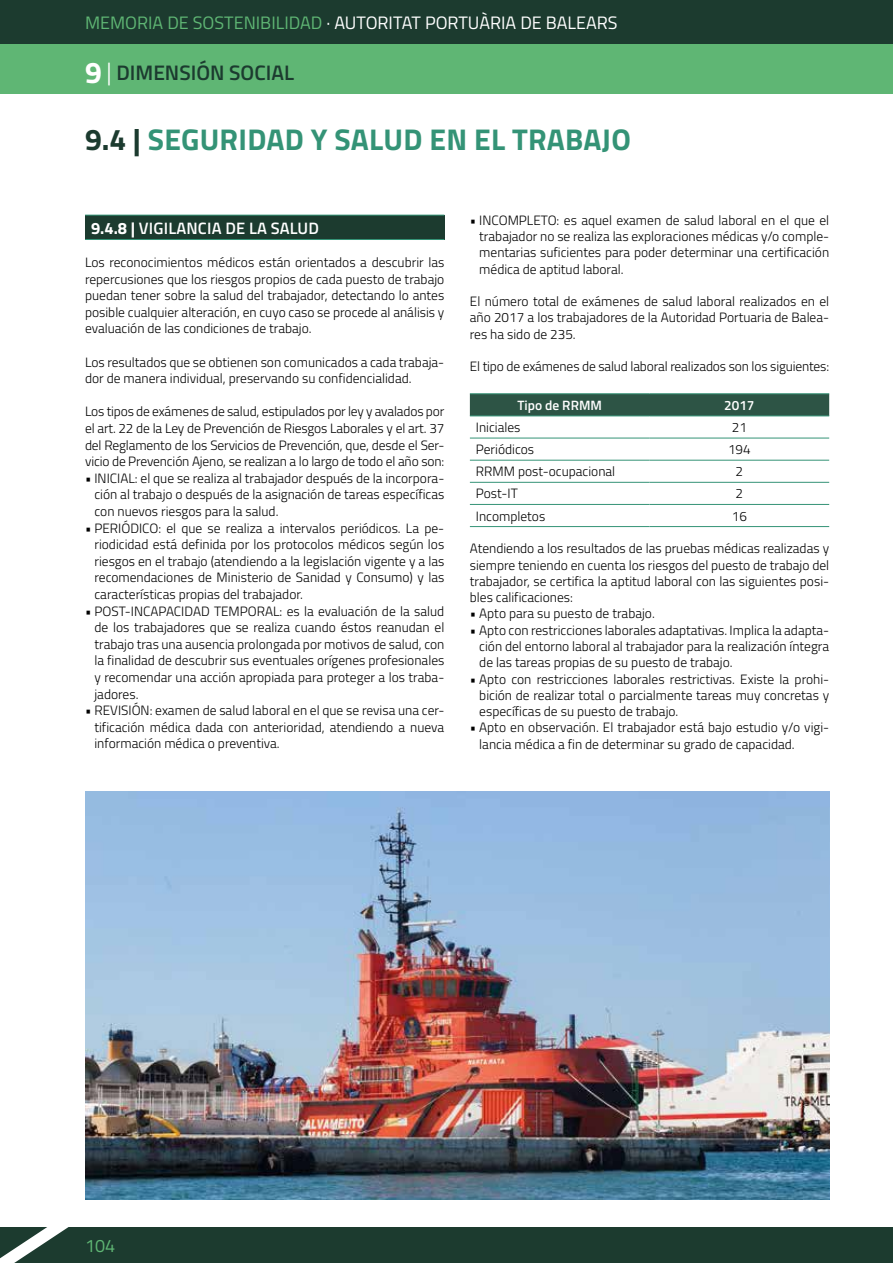
<style>
.page{position:relative;width:893px;height:1263px;background:#fff}
.page>*{position:absolute;margin:0;border:0;box-sizing:border-box;transform-origin:0 0}
.t1{font:700 30px "Titillium";letter-spacing:.01em;color:#349376}
.t2{font:600 21px "Titillium";color:#1c3b2f}
.t3{font:18px "Titillium";color:#fff}
.t4{font:18px "Titillium";color:#5fb674}
.t5{font:600 16.5px "Titillium";letter-spacing:.01em;color:#fff}
.t6{font:300 13.5px/16.6px "Titillium";color:#000;text-align:justify}
.t7{font:600 13.5px "Titillium";color:#fff}
.s1{color:#5fb674}
.s2{font-weight:700;font-size:30px;color:#fff}
.s3{font-weight:300;font-size:24px;color:#fff}
.s4{color:#1c3b2f}
.s5{font-weight:700}
</style>
<div class="page">
<div style="left:0;top:0;width:893px;height:94px;background:#5fb674"></div>
<div style="left:0;top:0;width:893px;height:44px;background:#1c3b2f"></div>
<div style="left:0;top:1227px;width:893px;height:36px;background:#1c3b2f"></div>
<svg style="left:0;top:1227px;width:69px;height:36px"></svg>
<div style="left:85px;top:215px;width:359px;height:24px;background:#1c3b2f"></div>
<hr style="left:85px;top:215px;width:359px;height:1px;background:#349376">
<hr style="left:85px;top:239px;width:359px;height:1px;background:#349376">
<svg style="left:470px;top:394px;width:359px;height:22px;background:#2d5647"></svg>
<hr style="left:470px;top:438px;width:179px;height:1px;background:#349376">
<hr style="left:649px;top:438px;width:180px;height:1px;background:#349376">
<hr style="left:470px;top:460px;width:179px;height:1px;background:#349376">
<hr style="left:649px;top:460px;width:180px;height:1px;background:#349376">
<hr style="left:470px;top:482px;width:179px;height:1px;background:#349376">
<hr style="left:649px;top:482px;width:180px;height:1px;background:#349376">
<hr style="left:470px;top:504px;width:179px;height:1px;background:#349376">
<hr style="left:649px;top:504px;width:180px;height:1px;background:#349376">
<hr style="left:470px;top:526px;width:179px;height:1px;background:#349376">
<hr style="left:649px;top:526px;width:180px;height:1px;background:#349376">
<hr style="left:470px;top:393px;width:179px;height:1px;background:#349376">
<hr style="left:649px;top:393px;width:180px;height:1px;background:#349376">
<hr style="left:470px;top:416px;width:179px;height:1px;background:#349376">
<hr style="left:649px;top:416px;width:180px;height:1px;background:#349376">
<img style="left:85px;top:792px;width:744px;height:407px">
<h3 class="t3" style="left:85px;top:9px;width:534px"><span class="s1">MEMORIA DE SOSTENIBILIDAD</span> · AUTORITAT PORTUÀRIA DE BALEARS</h3>
<h2 class="t2" style="left:85px;top:57px;width:210px"><span class="s2">9</span> <span class="s3">|</span> DIMENSIÓN SOCIAL</h2>
<h1 class="t1" style="left:85px;top:117px;width:547px"><span class="s4">9.4 |</span> SEGURIDAD Y SALUD EN EL TRABAJO</h1>
<p class="t5" style="left:91px;top:215px;width:230px"><span class="s5">9.4.8 |</span> VIGILANCIA DE LA SALUD</p>
<p class="t6" style="left:85px;top:253px;width:361px">Los reconocimientos médicos están orientados a descubrir las repercusiones que los riesgos propios de cada puesto de trabajo puedan tener sobre la salud del trabajador, detectando lo antes posible cualquier alteración, en cuyo caso se procede al análisis y evaluación de las condiciones de trabajo.</p>
<p class="t6" style="left:85px;top:353px;width:361px">Los resultados que se obtienen son comunicados a cada trabaja&shy;dor de manera individual, preservando su confidencialidad.</p>
<p class="t6" style="left:85px;top:403px;width:361px">Los tipos de exámenes de salud, estipulados por ley y avalados por el art. 22 de la Ley de Prevención de Riesgos Laborales y el art. 37 del Reglamento de los Servicios de Prevención, que, desde el Ser&shy;vicio de Prevención Ajeno, se realizan a lo largo de todo el año son:</p>
<p class="t6" style="left:94px;top:469px;width:351px;text-indent:-9px">• INICIAL: el que se realiza al trabajador después de la incorpora&shy;ción al trabajo o después de la asignación de tareas específicas con nuevos riesgos para la salud.</p>
<p class="t6" style="left:94px;top:519px;width:351px;text-indent:-9px">• PERIÓDICO: el que se realiza a intervalos periódicos. La pe&shy;riodicidad está definida por los protocolos médicos según los riesgos en el trabajo (atendiendo a la legislación vigente y a las recomendaciones de Ministerio de Sanidad y Consumo) y las características propias del trabajador.</p>
<p class="t6" style="left:94px;top:602px;width:351px;text-indent:-9px">• POST-INCAPACIDAD TEMPORAL: es la evaluación de la salud de los trabajadores que se realiza cuando éstos reanudan el trabajo tras una ausencia prolongada por motivos de salud, con la finalidad de descubrir sus eventuales orígenes profesionales y recomendar una acción apropiada para proteger a los traba&shy;jadores.</p>
<p class="t6" style="left:94px;top:701px;width:351px;text-indent:-9px">• REVISIÓN: examen de salud laboral en el que se revisa una cer&shy;tificación médica dada con anterioridad, atendiendo a nueva información médica o preventiva.</p>
<p class="t6" style="left:479px;top:211px;width:351px;line-height:16.2px;text-indent:-9px">• INCOMPLETO: es aquel examen de salud laboral en el que el trabajador no se realiza las exploraciones médicas y/o comple&shy;mentarias suficientes para poder determinar una certificación médica de aptitud laboral.</p>
<p class="t6" style="left:470px;top:292px;width:361px;line-height:16.2px">El número total de exámenes de salud laboral realizados en el año 2017 a los trabajadores de la Autoridad Portuaria de Balea&shy;res ha sido de 235.</p>
<p class="t6" style="left:470px;top:357px;width:361px">El tipo de exámenes de salud laboral realizados son los siguientes:</p>
<p class="t7" style="left:517px;top:395px;width:86px">Tipo de RRMM</p>
<p class="t7" style="left:724px;top:395px;width:32px">2017</p>
<p class="t6" style="left:476px;top:418px;width:46px">Iniciales</p>
<p class="t6" style="left:732px;top:418px;width:17px">21</p>
<p class="t6" style="left:476px;top:440px;width:60px">Periódicos</p>
<p class="t6" style="left:728px;top:440px;width:24px">194</p>
<p class="t6" style="left:476px;top:463px;width:141px">RRMM post-ocupacional</p>
<p class="t6" style="left:736px;top:463px;width:9px">2</p>
<p class="t6" style="left:476px;top:485px;width:43px">Post-IT</p>
<p class="t6" style="left:736px;top:485px;width:9px">2</p>
<p class="t6" style="left:476px;top:507px;width:71px">Incompletos</p>
<p class="t6" style="left:732px;top:507px;width:17px">16</p>
<p class="t6" style="left:470px;top:540px;width:361px;line-height:16.2px">Atendiendo a los resultados de las pruebas médicas realizadas y siempre teniendo en cuenta los riesgos del puesto de trabajo del trabajador, se certifica la aptitud laboral con las siguientes posi&shy;bles calificaciones:</p>
<p class="t6" style="left:470px;top:605px;width:186px">• Apto para su puesto de trabajo.</p>
<p class="t6" style="left:479px;top:621px;width:351px;line-height:16.2px;text-indent:-9px">• Apto con restricciones laborales adaptativas. Implica la adapta&shy;ción del entorno laboral al trabajador para la realización íntegra de las tareas propias de su puesto de trabajo.</p>
<p class="t6" style="left:479px;top:670px;width:351px;line-height:16.2px;text-indent:-9px">• Apto con restricciones laborales restrictivas. Existe la prohi&shy;bición de realizar total o parcialmente tareas muy concretas y específicas de su puesto de trabajo.</p>
<p class="t6" style="left:479px;top:719px;width:351px;line-height:16.2px;text-indent:-9px">• Apto en observación. El trabajador está bajo estudio y/o vigi&shy;lancia médica a fin de determinar su grado de capacidad.</p>
<h3 class="t4" style="left:85px;top:1232px;width:32px">104</h3>
</div>
